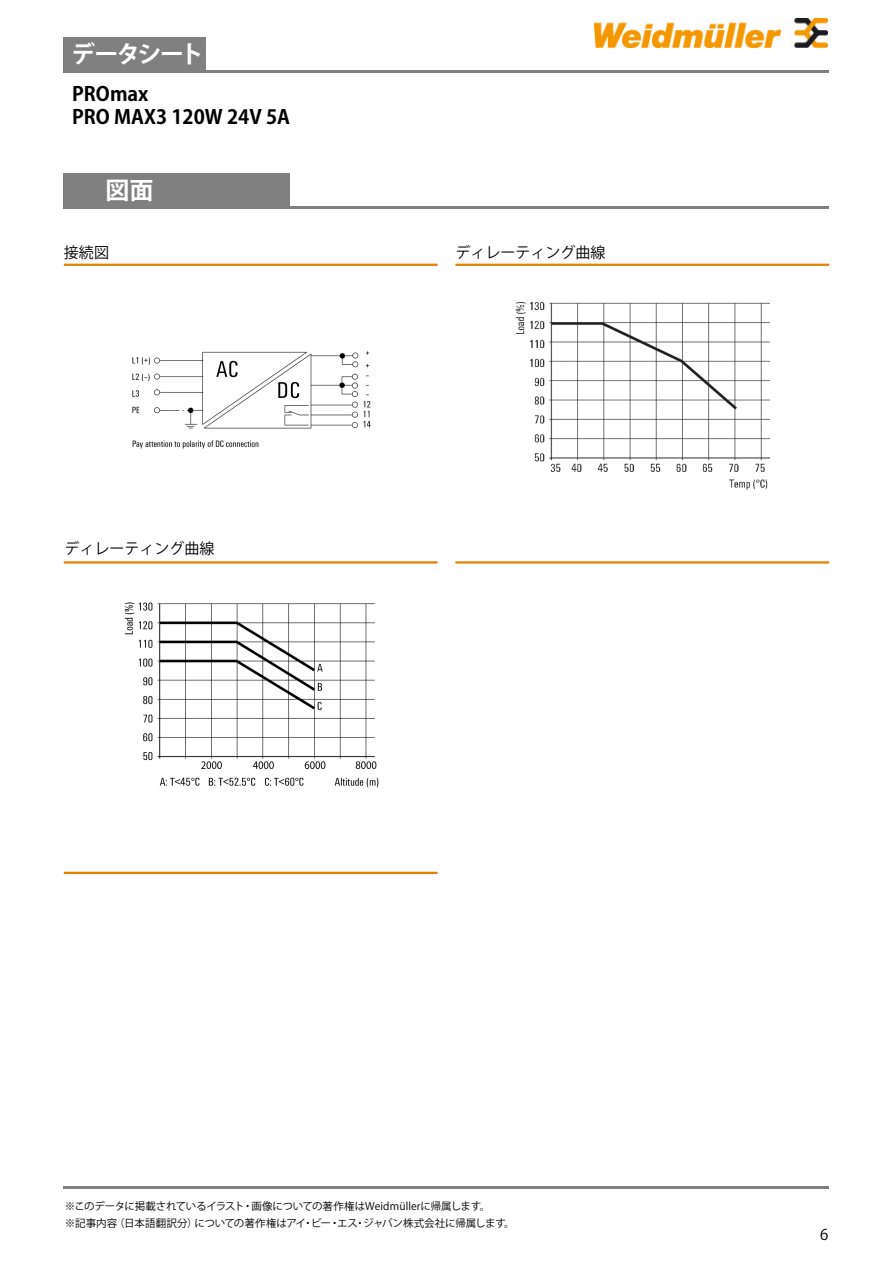
<style>
.page{position:relative;width:893px;height:1263px;background:#fff}
.page>*{position:absolute;margin:0;border:0;box-sizing:border-box;transform-origin:0 0}
.t1{font:700 24px "Koz Go Pr 6 N";letter-spacing:-.07em;color:#fff}
.t2{font:700 19.5px/22.5px "Koz Go Pr 6 N";color:#000}
.t3{font:15px "Koz Go Pr 6 N";color:#000}
.t4{font:10.5px/16.5px "Koz Go Pr 6 N";letter-spacing:-.015em;color:#000}
</style>
<div class="page">
<hr style="left:64px;top:70px;width:765px;height:2px;background:#808080">
<img style="left:594px;top:18px;width:233px;height:30px">
<hr style="left:64px;top:206px;width:765px;height:2px;background:#808080">
<hr style="left:64px;top:1186px;width:765px;height:3px;background:#808080">
<hr style="left:64px;top:264px;width:374px;height:2px;background:#e18200">
<img style="left:132px;top:351px;width:239px;height:98px">
<hr style="left:455px;top:264px;width:374px;height:2px;background:#e18200">
<img style="left:515px;top:301px;width:255px;height:189px">
<hr style="left:64px;top:561px;width:374px;height:3px;background:#e18200">
<img style="left:124px;top:602px;width:254px;height:186px">
<hr style="left:455px;top:561px;width:374px;height:3px;background:#e18200">
<hr style="left:64px;top:872px;width:374px;height:2px;background:#e18200">
<div style="left:64px;top:38px;width:142px;height:32px;background:#808080"></div>
<div style="left:64px;top:174px;width:226px;height:32px;background:#808080"></div>
<h1 class="t1" style="left:71px;top:40px;width:134px">データシート</h1>
<h2 class="t2" style="left:72px;top:83px;width:219px">PROmax<br>PRO MAX3 120W 24V 5A</h2>
<h1 class="t1" style="left:106px;top:177px;width:49px">図面</h1>
<h3 class="t3" style="left:64px;top:244px;width:47px">接続図</h3>
<h3 class="t3" style="left:455px;top:244px;width:151px">ディレーティング曲線</h3>
<h3 class="t3" style="left:65px;top:540px;width:151px">ディレーティング曲線</h3>
<p class="t4" style="left:65px;top:1198px;width:451px">※このデータに掲載されているイラスト・画像についての著作権はWeidmüllerに帰属します。<br>※記事内容（日本語翻訳分）についての著作権はアイ・ビー・エス・ジャパン株式会社に帰属します。</p>
<h3 class="t3" style="left:820px;top:1226px;width:10px">6</h3>
</div>
